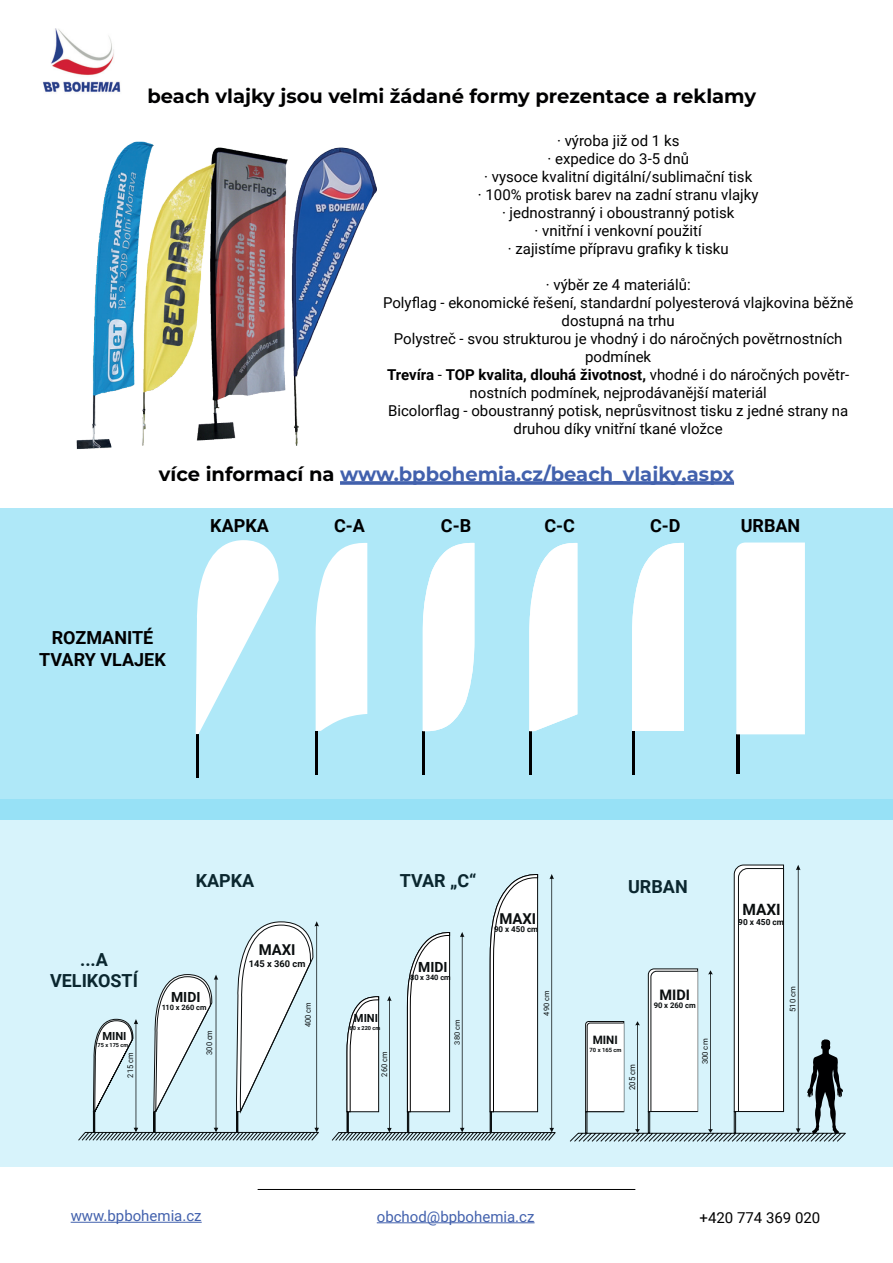
<style>
.page{position:relative;width:893px;height:1263px;background:#fff}
.page>*{position:absolute;margin:0;border:0;box-sizing:border-box;transform-origin:0 0}
.t1{font:100 19.5px "Montserrat";color:#000001}
.t2{font:100 19.5px "Montserrat";color:#4261ad}
.t3{font:700 18px/21.6px "Roboto";color:#000001;text-align:center}
.t4{font:700 15.6px "Roboto";color:#0a0e0f}
.t5{font:15px/18px "Roboto";color:#000001;text-align:center}
.t6{font:15px "Roboto";color:#4261ad}
.t7{font:700 15px "Roboto";color:#0a0e0f}
.t8{font:700 14.55px "Roboto";color:#0a0e0f}
.t9{font:700 13.95px "Roboto";color:#0a0e0f}
.t10{font:700 11.55px "Roboto";color:#0a0e0f}
.t11{font:700 11.1px "Roboto";color:#0a0e0f}
.t12{font:700 9.3px "Roboto";color:#0a0e0f}
.t13{font:700 8.4px "Roboto";color:#0a0e0f}
.t14{font:8.25px "Roboto";color:#0a0e0f;scale:.94 1}
.t15{font:700 8.1px "Roboto";color:#0a0e0f}
.t16{font:7.95px "Roboto";color:#0a0e0f;scale:.94 1}
.t17{font:7.65px "Roboto";color:#0a0e0f}
.t18{font:700 7.65px "Roboto";color:#0a0e0f}
.t19{font:700 7.5px "Roboto";color:#0a0e0f}
.t20{font:7.5px "Roboto";color:#0a0e0f}
.t21{font:700 5.85px "Roboto";color:#0a0e0f}
.t22{font:700 5.55px "Roboto";color:#0a0e0f}
.s1{font-weight:700}
.s2{color:#000001}
</style>
<div class="page">
<hr style="left:71px;top:1222px;width:131px;height:1px;background:#4261ad">
<hr style="left:377px;top:1222px;width:158px;height:1px;background:#4261ad">
<svg style="left:340px;top:481px;width:394px;height:4px;background:#536fb4"></svg>
<img style="left:42px;top:29px;width:79px;height:64px">
<hr style="left:258px;top:1189px;width:377px;height:1px;background:#000001">
<img style="left:76px;top:141px;width:301px;height:308px">
<div style="left:0;top:509px;width:893px;height:311px;background:#afe8f8"></div>
<hr style="left:196px;top:734px;width:2px;height:44px;background:#000001">
<svg style="left:195px;top:540px;width:84px;height:194px"></svg>
<svg style="left:316px;top:543px;width:51px;height:188px;background:#f4fcfe"></svg>
<hr style="left:315px;top:731px;width:3px;height:44px;background:#000001">
<hr style="left:423px;top:731px;width:2px;height:44px;background:#000001">
<svg style="left:423px;top:542px;width:51px;height:189px;background:#f3fbfd"></svg>
<hr style="left:529px;top:731px;width:3px;height:44px;background:#000001">
<svg style="left:529px;top:543px;width:48px;height:188px;background:#f5fcfe"></svg>
<hr style="left:632px;top:731px;width:3px;height:44px;background:#000001">
<svg style="left:632px;top:542px;width:52px;height:189px;background:#f8fdfe"></svg>
<svg style="left:0;top:799px;width:893px;height:368px;background:#cef0fa"></svg>
<svg style="left:78px;top:921px;width:241px;height:220px"></svg>
<svg style="left:331px;top:874px;width:225px;height:267px"></svg>
<svg style="left:569px;top:865px;width:277px;height:277px"></svg>
<hr style="left:736px;top:734px;width:3px;height:40px;background:#000001">
<div style="left:736px;top:542px;width:69px;height:192px;background:#fff"></div>
<h1 class="t1" style="left:147px;top:83px;width:610px">beach vlajky jsou velmi žádané formy prezentace a reklamy</h1>
<p class="t5" style="left:478px;top:132px;width:282px">· výroba již od 1 ks<br>· expedice do 3-5 dnů<br>· vysoce kvalitní digitální/sublimační tisk<br>· 100% protisk barev na zadní stranu vlajky · jednostranný i oboustranný potisk<br>· vnitřní i venkovní použití<br>· zajistíme přípravu grafiky k tisku</p>
<p class="t5" style="left:383px;top:276px;width:472px">· výběr ze 4 materiálů:<br>Polyflag - ekonomické řešení, standardní polyesterová vlajkovina běžně dostupná na trhu<br>Polystreč - svou strukturou je vhodný i do náročných povětrnostních podmínek<br><span class="s1">Trevíra</span> - <span class="s1">TOP kvalita, dlouhá životnost,</span> vhodné i do náročných povětr&shy;nostních podmínek, nejprodávanější materiál<br>Bicolorflag - oboustranný potisk, neprůsvitnost tisku z jedné strany na druhou díky vnitřní tkané vložce</p>
<h1 class="t2" style="left:159px;top:461px;width:577px"><span class="s2">více informací na</span> www.bpbohemia.cz/beach_vlajky.aspx</h1>
<p class="t3" style="left:39px;top:626px;width:128px">ROZMANITÉ<br>TVARY VLAJEK</p>
<p class="t3" style="left:210px;top:514px;width:60px">KAPKA</p>
<p class="t3" style="left:334px;top:514px;width:32px">C-A</p>
<p class="t3" style="left:441px;top:514px;width:32px">C-B</p>
<p class="t3" style="left:544px;top:514px;width:32px">C-C</p>
<p class="t3" style="left:650px;top:514px;width:32px">C-D</p>
<p class="t3" style="left:741px;top:514px;width:61px">URBAN</p>
<p class="t3" style="left:50px;top:948px;width:89px">...A<br>VELIKOSTÍ</p>
<p class="t11" style="left:102px;top:1028px;width:26px">MINI</p>
<p class="t22" style="left:98px;top:1041px;width:32px">75 x 175 cm</p>
<p class="t16" style="left:125px;top:1078px;width:28px;rotate:-90deg">215 cm</p>
<p class="t3" style="left:196px;top:870px;width:60px">KAPKA</p>
<p class="t9" style="left:171px;top:987px;width:31px">MIDI</p>
<p class="t19" style="left:162px;top:1002px;width:46px">110 x 260 cm</p>
<p class="t16" style="left:204px;top:1055px;width:28px;rotate:-90deg">300 cm</p>
<p class="t7" style="left:259px;top:939px;width:38px">MAXI</p>
<p class="t12" style="left:249px;top:957px;width:58px">145 x 360 cm</p>
<p class="t16" style="left:303px;top:1027px;width:28px;rotate:-90deg">400 cm</p>
<p class="t3" style="left:400px;top:870px;width:78px">TVAR „C“</p>
<p class="t11" style="left:354px;top:1011px;width:26px">MINI</p>
<p class="t22" style="left:350px;top:1024px;width:32px">60 x 220 cm</p>
<p class="t16" style="left:379px;top:1076px;width:28px;rotate:-90deg">260 cm</p>
<p class="t9" style="left:418px;top:958px;width:31px">MIDI</p>
<p class="t19" style="left:410px;top:972px;width:42px">80 x 340 cm</p>
<p class="t20" style="left:452px;top:1044px;width:26px;rotate:-90deg">380 cm</p>
<p class="t7" style="left:499px;top:908px;width:38px">MAXI</p>
<p class="t15" style="left:494px;top:924px;width:46px">90 x 450 cm</p>
<p class="t20" style="left:541px;top:1015px;width:26px;rotate:-90deg">490 cm</p>
<p class="t3" style="left:628px;top:875px;width:61px">URBAN</p>
<p class="t10" style="left:593px;top:1032px;width:27px">MINI</p>
<p class="t21" style="left:590px;top:1046px;width:33px">70 x 165 cm</p>
<p class="t14" style="left:626px;top:1090px;width:29px;rotate:-90deg">205 cm</p>
<p class="t8" style="left:659px;top:985px;width:32px">MIDI</p>
<p class="t18" style="left:654px;top:1000px;width:44px">90 x 260 cm</p>
<p class="t17" style="left:700px;top:1064px;width:27px;rotate:-90deg">300 cm</p>
<p class="t4" style="left:742px;top:899px;width:40px">MAXI</p>
<p class="t13" style="left:738px;top:916px;width:47px">90 x 450 cm</p>
<p class="t17" style="left:787px;top:1012px;width:27px;rotate:-90deg">510 cm</p>
<p class="t6" style="left:71px;top:1205px;width:133px">www.bpbohemia.cz</p>
<p class="t6" style="left:377px;top:1206px;width:159px">obchod@bpbohemia.cz</p>
<p class="t5" style="left:699px;top:1208px;width:122px">+420 774 369 020</p>
</div>
